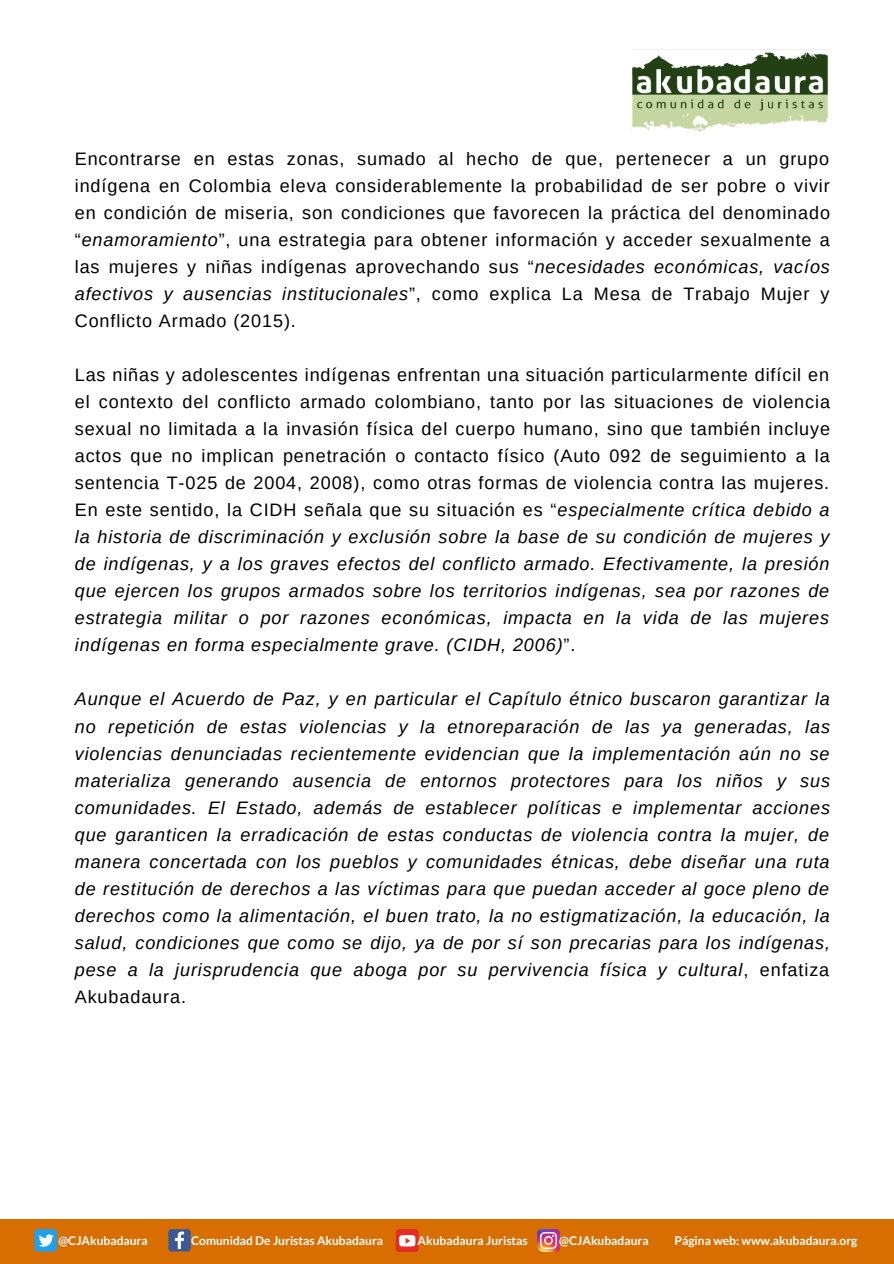
<style>
.page{position:relative;width:894px;height:1264px;background:#fff}
.page>*{position:absolute;margin:0;border:0;box-sizing:border-box;transform-origin:0 0}
.t1{font:18px/27px "Arimo";letter-spacing:.05em;color:#000;text-align:justify}
.t2{font:italic 18px/27px "Arimo";letter-spacing:.05em;color:#000;text-align:justify}
.t3{font:700 12px "Lato";color:#fff}
.s1{font-style:italic}
.s2{font-style:normal}
</style>
<div class="page">
<div style="left:0;top:1219px;width:893px;height:44px;background:#d86e00"></div>
<img style="left:631px;top:49px;width:198px;height:82px">
<svg style="left:168px;top:1229px;width:23px;height:22px"></svg>
<svg style="left:35px;top:1229px;width:22px;height:22px"></svg>
<div style="left:395px;top:1229px;width:23px;height:22px;background:#e52d27;border-radius:3px"></div>
<svg style="left:399px;top:1235px;width:16px;height:11px"></svg>
<img style="left:537px;top:1229px;width:22px;height:21px">
<p class="t1" style="left:75px;top:145px;width:756px">Encontrarse en estas zonas, sumado al hecho de que, pertenecer a un grupo indígena en Colombia eleva considerablemente la probabilidad de ser pobre o vivir en condición de miseria, son condiciones que favorecen la práctica del denominado “<span class="s1">enamoramiento</span>”, una estrategia para obtener información y acceder sexualmente a las mujeres y niñas indígenas aprovechando sus “<span class="s1">necesidades económicas, vacíos afectivos y ausencias institucionales</span>”, como explica La Mesa de Trabajo Mujer y Conflicto Armado (2015).</p>
<p class="t1" style="left:75px;top:361px;width:756px">Las niñas y adolescentes indígenas enfrentan una situación particularmente difícil en el contexto del conflicto armado colombiano, tanto por las situaciones de violencia sexual no limitada a la invasión física del cuerpo humano, sino que también incluye actos que no implican penetración o contacto físico (Auto 092 de seguimiento a la sentencia T-025 de 2004, 2008), como otras formas de violencia contra las mujeres.<br>En este sentido, la CIDH señala que su situación es “<span class="s1">especialmente crítica debido a la historia de discriminación y exclusión sobre la base de su condición de mujeres y de indígenas, y a los graves efectos del conflicto armado. Efectivamente, la presión que ejercen los grupos armados sobre los territorios indígenas, sea por razones de estrategia militar o por razones económicas, impacta en la vida de las mujeres indígenas en forma especialmente grave. (CIDH, 2006)</span>”.</p>
<p class="t2" style="left:75px;top:685px;width:756px">Aunque el Acuerdo de Paz, y en particular el Capítulo étnico buscaron garantizar la no repetición de estas violencias y la etnoreparación de las ya generadas, las violencias denunciadas recientemente evidencian que la implementación aún no se materializa generando ausencia de entornos protectores para los niños y sus comunidades. El Estado, además de establecer políticas e implementar acciones que garanticen la erradicación de estas conductas de violencia contra la mujer, de manera concertada con los pueblos y comunidades étnicas, debe diseñar una ruta de restitución de derechos a las víctimas para que puedan acceder al goce pleno de derechos como la alimentación, el buen trato, la no estigmatización, la educación, la salud, condiciones que como se dijo, ya de por sí son precarias para los indígenas, pese a la jurisprudencia que aboga por su pervivencia física y cultural<span class="s2">, enfatiza Akubadaura.</span></p>
<p class="t3" style="left:58px;top:1233px;width:91px">@CJAkubadaura</p>
<p class="t3" style="left:191px;top:1233px;width:193px">Comunidad De Juristas Akubadaura</p>
<p class="t3" style="left:417px;top:1233px;width:112px">Akubadaura Juristas</p>
<p class="t3" style="left:559px;top:1233px;width:91px">@CJAkubadaura</p>
<p class="t3" style="left:674px;top:1233px;width:184px">Página web: www.akubadaura.org</p>
</div>
